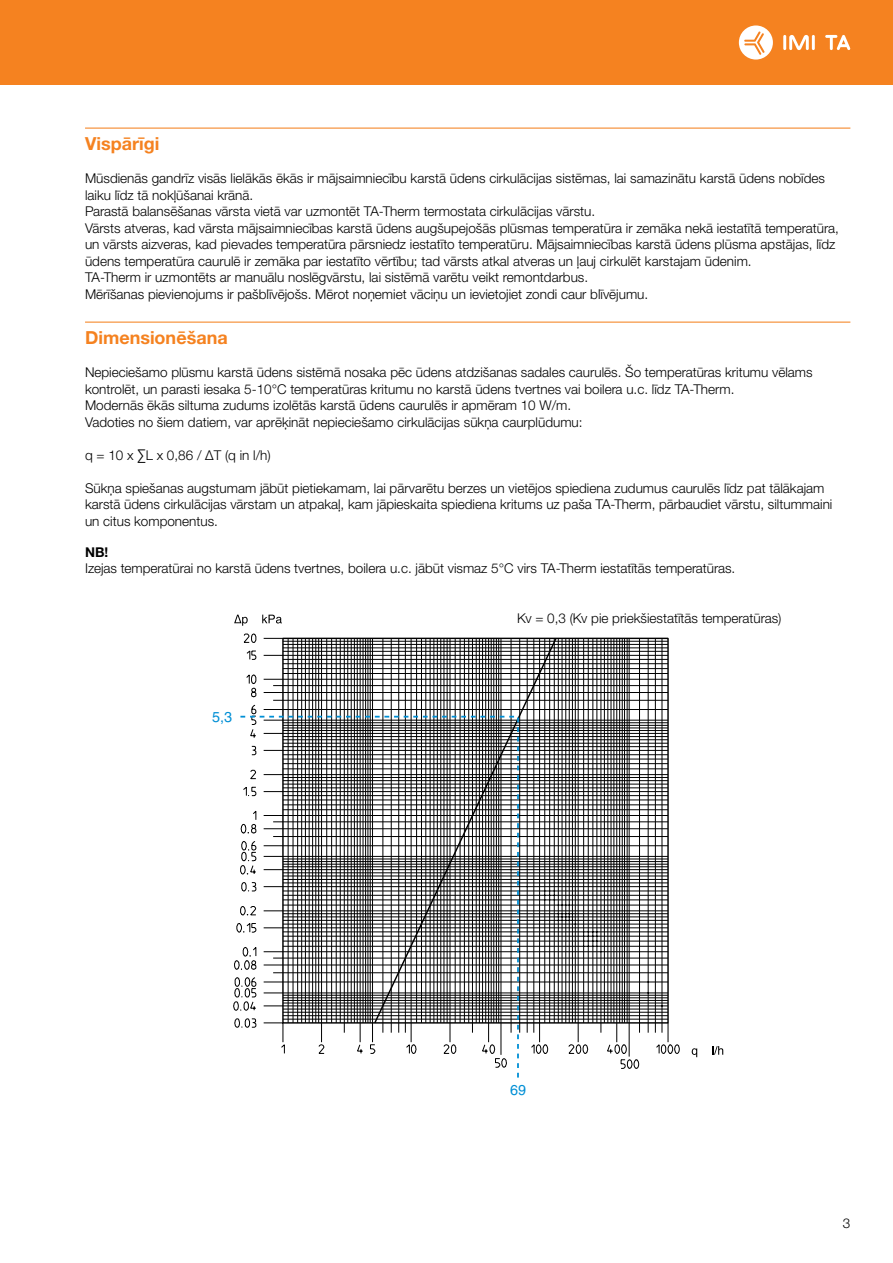
<style>
.page{position:relative;width:893px;height:1263px;background:#fff}
.page>*{position:absolute;margin:0;border:0;box-sizing:border-box;transform-origin:0 0}
.t1{font:700 18px "Helvetica Neue LTW1 G";color:#f58220}
.t2{font:14.4px "Helvetica";color:#008fd5}
.t3{font:300 13.5px/16.5px "Helvetica Neue LTW1 G";color:#000}
.t4{font:700 13.5px "Helvetica Neue LTW1 G";color:#000}
</style>
<div class="page">
<div style="left:0;top:0;width:893px;height:85px;background:#f58220"></div>
<hr style="left:783px;top:35px;width:3px;height:15px;background:#fff">
<hr style="left:812px;top:35px;width:3px;height:15px;background:#fff">
<svg style="left:789px;top:35px;width:20px;height:15px"></svg>
<svg style="left:825px;top:35px;width:25px;height:15px"></svg>
<svg style="left:739px;top:25px;width:34px;height:35px"></svg>
<hr style="left:85px;top:128px;width:765px;height:1px;background:#f58220">
<hr style="left:85px;top:322px;width:765px;height:1px;background:#f58220">
<svg style="left:252px;top:638px;width:5px;height:77px"></svg>
<svg style="left:281px;top:638px;width:399px;height:416px"></svg>
<svg style="left:234px;top:615px;width:14px;height:11px"></svg>
<svg style="left:262px;top:615px;width:20px;height:8px"></svg>
<svg style="left:692px;top:1048px;width:5px;height:9px"></svg>
<svg style="left:712px;top:1046px;width:11px;height:9px"></svg>
<svg style="left:239px;top:715px;width:281px;height:363px"></svg>
<h1 class="t1" style="left:85px;top:132px;width:76px">Vispārīgi</h1>
<p class="t3" style="left:85px;top:170px;width:755px">Mūsdienās gandrīz visās lielākās ēkās ir mājsaimniecību karstā ūdens cirkulācijas sistēmas, lai samazinātu karstā ūdens nobīdes laiku līdz tā nokļūšanai krānā.<br>Parastā balansēšanas vārsta vietā var uzmontēt TA-Therm termostata cirkulācijas vārstu.<br>Vārsts atveras, kad vārsta mājsaimniecības karstā ūdens augšupejošās plūsmas temperatūra ir zemāka nekā iestatītā temperatūra, un vārsts aizveras, kad pievades temperatūra pārsniedz iestatīto temperatūru. Mājsaimniecības karstā ūdens plūsma apstājas, līdz ūdens temperatūra caurulē ir zemāka par iestatīto vērtību; tad vārsts atkal atveras un ļauj cirkulēt karstajam ūdenim.<br>TA-Therm ir uzmontēts ar manuālu noslēgvārstu, lai sistēmā varētu veikt remontdarbus.<br>Mērīšanas pievienojums ir pašblīvējošs. Mērot noņemiet vāciņu un ievietojiet zondi caur blīvējumu.</p>
<h1 class="t1" style="left:85px;top:326px;width:144px">Dimensionēšana</h1>
<p class="t3" style="left:85px;top:364px;width:729px">Nepieciešamo plūsmu karstā ūdens sistēmā nosaka pēc ūdens atdzišanas sadales caurulēs. Šo temperatūras kritumu vēlams kontrolēt, un parasti iesaka 5-10°C temperatūras kritumu no karstā ūdens tvertnes vai boilera u.c. līdz TA-Therm.<br>Modernās ēkās siltuma zudums izolētās karstā ūdens caurulēs ir apmēram 10 W/m.<br>Vadoties no šiem datiem, var aprēķināt nepieciešamo cirkulācijas sūkņa caurplūdumu:</p>
<p class="t3" style="left:85px;top:447px;width:187px">q = 10 x ∑L x 0,86 / ΔT (q in l/h)</p>
<p class="t3" style="left:85px;top:480px;width:749px">Sūkņa spiešanas augstumam jābūt pietiekamam, lai pārvarētu berzes un vietējos spiediena zudumus caurulēs līdz pat tālākajam karstā ūdens cirkulācijas vārstam un atpakaļ, kam jāpieskaita spiediena kritums uz paša TA-Therm, pārbaudiet vārstu, siltummaini un citus komponentus.</p>
<p class="t4" style="left:85px;top:543px;width:25px">NB!</p>
<p class="t3" style="left:85px;top:560px;width:652px">Izejas temperatūrai no karstā ūdens tvertnes, boilera u.c. jābūt vismaz 5°C virs TA-Therm iestatītās temperatūras.</p>
<p class="t3" style="left:517px;top:609px;width:266px">Kv = 0,3 (Kv pie priekšiestatītās temperatūras)</p>
<p class="t2" style="left:212px;top:708px;width:22px">5,3</p>
<p class="t2" style="left:510px;top:1081px;width:18px">69</p>
<p class="t3" style="left:843px;top:1215px;width:9px">3</p>
</div>
